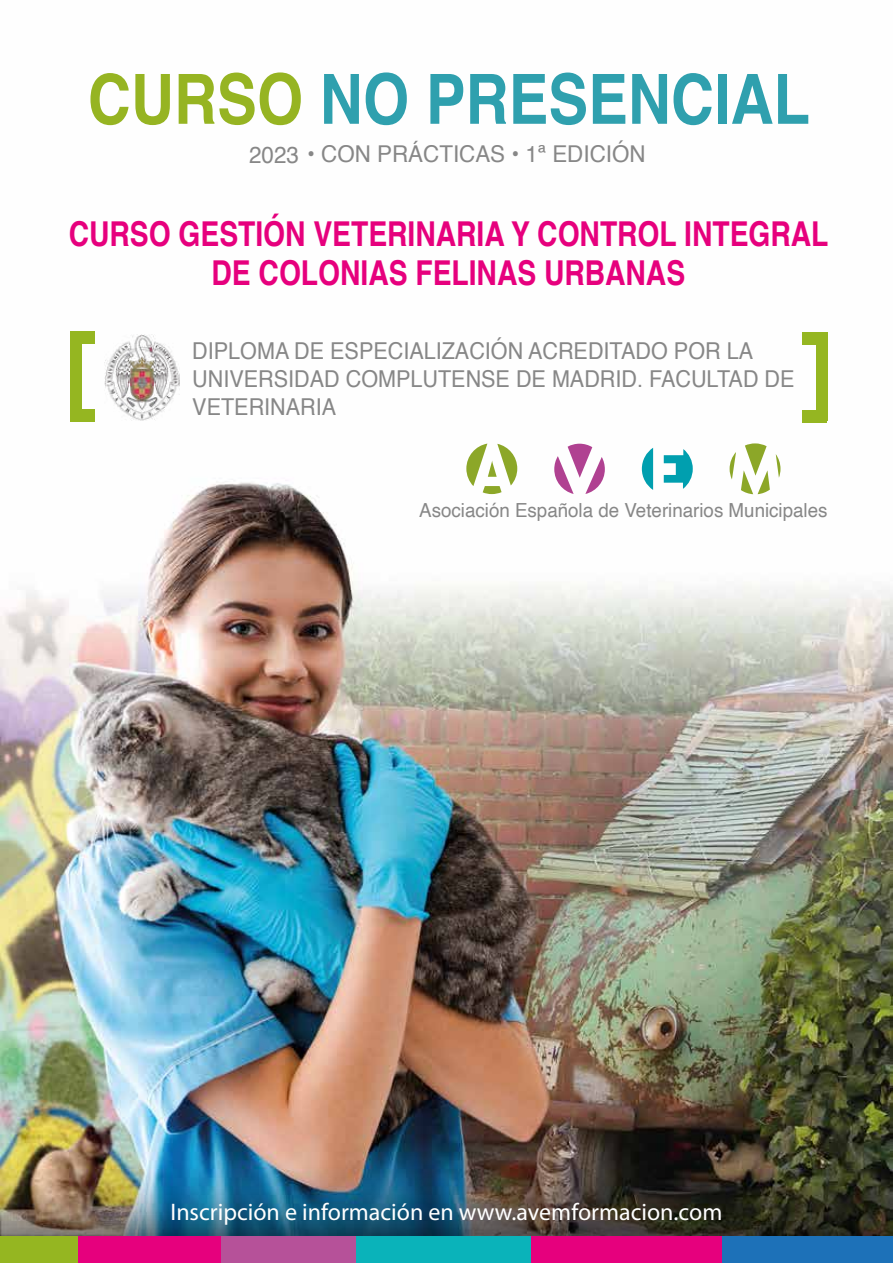
<style>
.page{position:relative;width:893px;height:1263px;background:#fff}
.page>*{position:absolute;margin:0;border:0;box-sizing:border-box;transform-origin:0 0}
.t1{font:700 69.15px "Helvetica";color:#2fa0ae;scale:.86 1}
.t2{font:700 34.2px/39.2px "Helvetica";color:#e6007d;text-align:center;scale:.82 1}
.t3{font:24px "Myriad Pro";color:#fff}
.t4{font:23.25px/28px "Helvetica";color:#878787;scale:.93 1}
.t5{font:23.1px "Helvetica";color:#878787}
.t6{font:19.35px "Helvetica";color:#878787}
.s1{color:#96b422}
</style>
<div class="page">
<img style="left:0;top:331px;width:893px;height:824px">
<img style="left:0;top:1155px;width:893px;height:81px">
<svg style="left:554px;top:444px;width:51px;height:50px"></svg>
<svg style="left:664px;top:449px;width:29px;height:40px"></svg>
<svg style="left:642px;top:448px;width:11px;height:42px"></svg>
<svg style="left:776px;top:454px;width:4px;height:24px"></svg>
<svg style="left:730px;top:443px;width:40px;height:51px"></svg>
<svg style="left:466px;top:444px;width:51px;height:50px"></svg>
<div style="left:356px;top:1236px;width:176px;height:27px;background:#0ab3ba"></div>
<div style="left:0;top:1236px;width:78px;height:27px;background:#95b621"></div>
<div style="left:722px;top:1236px;width:171px;height:27px;background:#1d71b8"></div>
<div style="left:198px;top:1236px;width:158px;height:27px;background:#b65199"></div>
<div style="left:78px;top:1236px;width:143px;height:27px;background:#e6007d"></div>
<div style="left:531px;top:1236px;width:191px;height:27px;background:#e6007d"></div>
<div style="left:71px;top:333px;width:11px;height:88px;background:#95b621"></div>
<div style="left:71px;top:331px;width:24px;height:13px;background:#95b621"></div>
<div style="left:71px;top:409px;width:24px;height:13px;background:#95b621"></div>
<div style="left:816px;top:332px;width:11px;height:89px;background:#95b621"></div>
<div style="left:802px;top:410px;width:25px;height:12px;background:#95b621"></div>
<div style="left:802px;top:332px;width:25px;height:12px;background:#95b621"></div>
<img style="left:104px;top:334px;width:76px;height:86px">
<h1 class="t1" style="left:88px;top:57px;width:841px"><span class="s1">CURSO</span> NO PRESENCIAL</h1>
<p class="t5" style="left:249px;top:136px;width:398px">2023 • CON PRÁCTICAS • 1ª EDICIÓN</p>
<h2 class="t2" style="left:69px;top:218px;width:928px">CURSO GESTIÓN VETERINARIA Y CONTROL INTEGRAL<br>DE COLONIAS FELINAS URBANAS</h2>
<p class="t4" style="left:192px;top:338px;width:649px">DIPLOMA DE ESPECIALIZACIÓN ACREDITADO POR LA<br>UNIVERSIDAD COMPLUTENSE DE MADRID. FACULTAD DE<br>VETERINARIA</p>
<p class="t6" style="left:419px;top:496px;width:410px">Asociación Española de Veterinarios Municipales</p>
<p class="t3" style="left:171px;top:1197px;width:553px">Inscripción e información en www.avemformacion.com</p>
</div>
